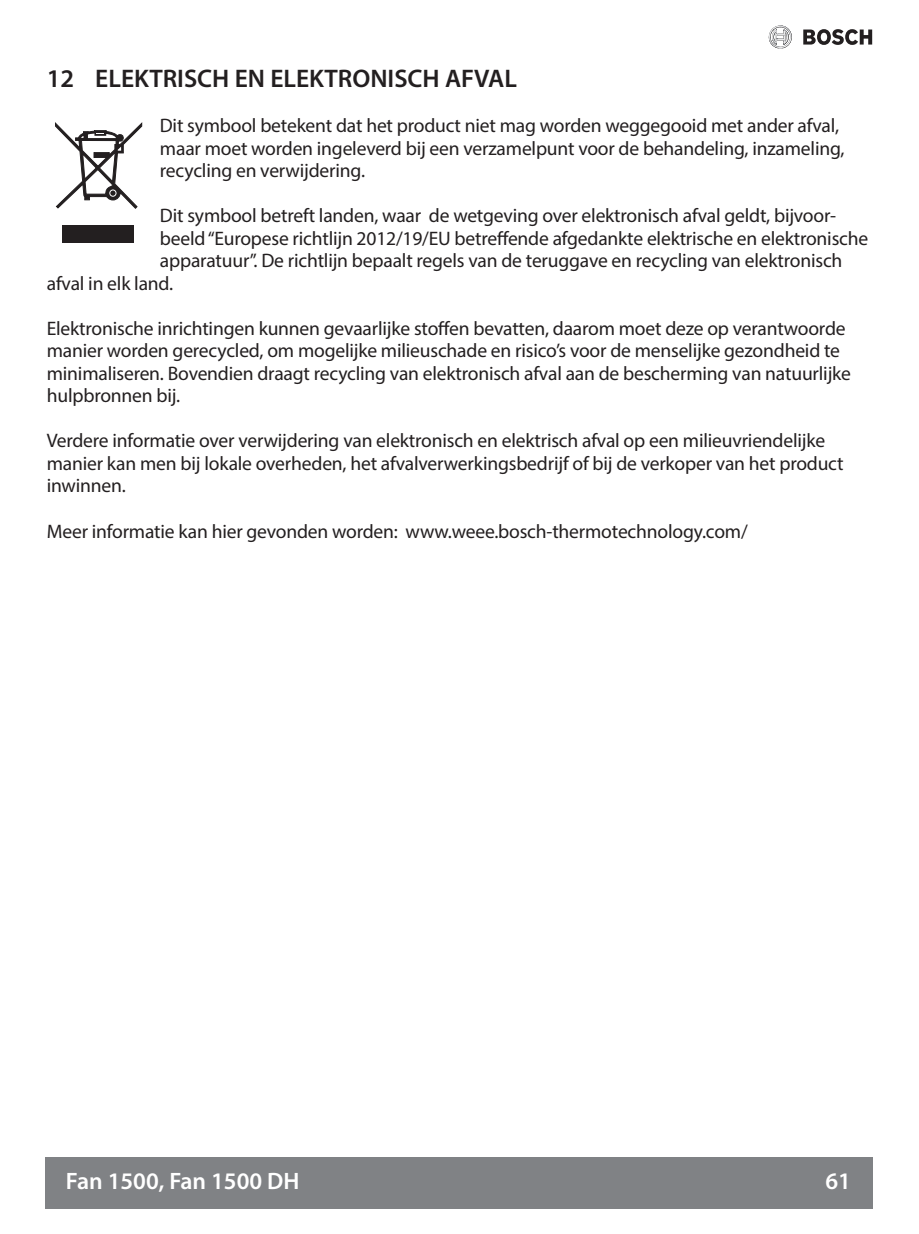
<style>
.page{position:relative;width:919px;height:1234px;background:#fff}
.page>*{position:absolute;margin:0;border:0;box-sizing:border-box;transform-origin:0 0}
.t1{font:600 25.5px "Myriad Pro";color:#231f20}
.t2{font:600 23.7px "Myriad Pro";color:#fff}
.t3{font:19.5px/22.5px "Myriad Pro";letter-spacing:-.01em;color:#231f20}
</style>
<div class="page">
<div style="left:46px;top:1157px;width:827px;height:51px;background:#808285"></div>
<svg style="left:768px;top:26px;width:24px;height:23px"></svg>
<svg style="left:803px;top:29px;width:69px;height:16px"></svg>
<svg style="left:55px;top:122px;width:87px;height:87px"></svg>
<div style="left:109px;top:190px;width:7px;height:6px;border:1px solid #fff;border-radius:50%"></div>
<div style="left:62px;top:225px;width:72px;height:17px;background:#231f20"></div>
<h1 class="t1" style="left:47px;top:62px;width:471px">12 ELEKTRISCH EN ELEKTRONISCH AFVAL</h1>
<p class="t3" style="left:160px;top:114px;width:686px">Dit symbool betekent dat het product niet mag worden weggegooid met ander afval, maar moet worden ingeleverd bij een verzamelpunt voor de behandeling, inzameling, recycling en verwijdering.</p>
<p class="t3" style="left:160px;top:204px;width:677px">Dit symbool betreft landen, waar de wetgeving over elektronisch afval geldt, bijvoor-</p>
<p class="t3" style="left:160px;top:227px;width:709px">beeld “Europese richtlijn 2012/19/EU betreffende afgedankte elektrische en elektronische</p>
<p class="t3" style="left:160px;top:249px;width:684px">apparatuur”. De richtlijn bepaalt regels van de teruggave en recycling van elektronisch</p>
<p class="t3" style="left:47px;top:272px;width:126px">afval in elk land.</p>
<p class="t3" style="left:47px;top:317px;width:805px">Elektronische inrichtingen kunnen gevaarlijke stoffen bevatten, daarom moet deze op verantwoorde manier worden gerecycled, om mogelijke milieuschade en risico’s voor de menselijke gezondheid te minimaliseren. Bovendien draagt recycling van elektronisch afval aan de bescherming van natuurlijke hulpbronnen bij.</p>
<p class="t3" style="left:47px;top:429px;width:798px">Verdere informatie over verwijdering van elektronisch en elektrisch afval op een milieuvriendelijke manier kan men bij lokale overheden, het afvalverwerkingsbedrijf of bij de verkoper van het product inwinnen.</p>
<p class="t3" style="left:47px;top:519px;width:702px">Meer informatie kan hier gevonden worden: www.weee.bosch-thermotechnology.com/</p>
<p class="t2" style="left:66px;top:1165px;width:235px">Fan 1500, Fan 1500 DH</p>
<p class="t2" style="left:825px;top:1165px;width:27px">61</p>
</div>
